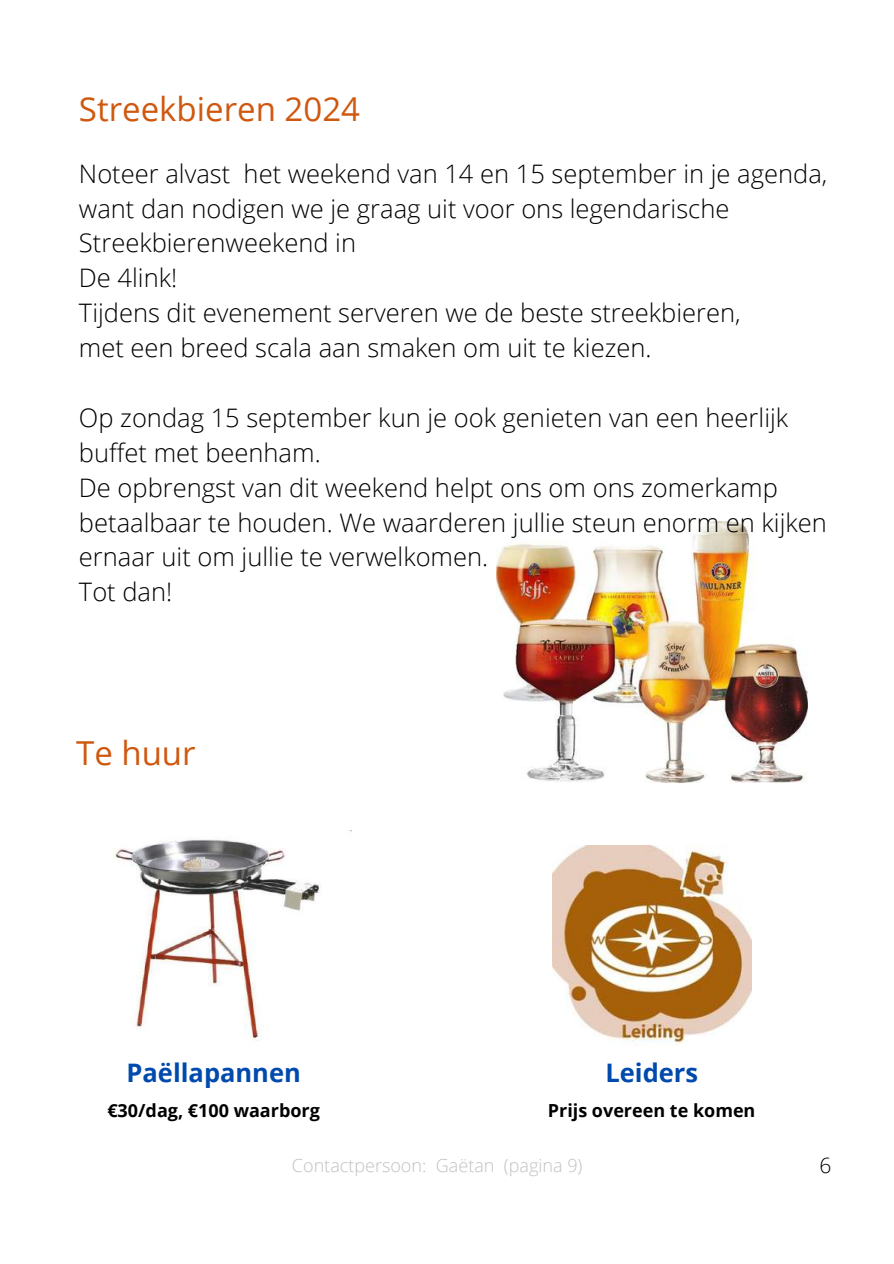
<style>
.page{position:relative;width:894px;height:1264px;background:#fff}
.page>*{position:absolute;margin:0;border:0;box-sizing:border-box;transform-origin:0 0}
.t1{font:33px "Open Sans";color:#cf580f}
.t2{font:300 25.5px/34.8px "Open Sans";color:#000}
.t3{font:700 25.5px "Open Sans";color:#004aad}
.t4{font:300 21px "Open Sans";color:#000}
.t5{font:700 18px "Open Sans";color:#000}
.t6{font:300 18px "Open Sans";color:#c1c1c1}
</style>
<div class="page">
<img style="left:112px;top:830px;width:240px;height:211px">
<img style="left:552px;top:846px;width:199px;height:198px">
<img style="left:496px;top:521px;width:310px;height:261px">
<p class="t1" style="left:79px;top:86px;width:282px">Streekbieren 2024</p>
<p class="t2" style="left:79px;top:155px;width:749px">Noteer alvast het weekend van 14 en 15 september in je agenda, want dan nodigen we je graag uit voor ons legendarische Streekbierenweekend in<br>De 4link!<br>Tijdens dit evenement serveren we de beste streekbieren,<br>met een breed scala aan smaken om uit te kiezen.</p>
<p class="t2" style="left:79px;top:399px;width:749px">Op zondag 15 september kun je ook genieten van een heerlijk buffet met beenham.<br>De opbrengst van dit weekend helpt ons om ons zomerkamp betaalbaar te houden. We waarderen jullie steun enorm en kijken ernaar uit om jullie te verwelkomen.<br>Tot dan!</p>
<p class="t1" style="left:76px;top:729px;width:121px">Te huur</p>
<p class="t3" style="left:126px;top:1054px;width:176px">Paëllapannen</p>
<p class="t5" style="left:107px;top:1097px;width:214px">€30/dag, €100 waarborg</p>
<p class="t6" style="left:292px;top:1153px;width:292px">Contactpersoon: Gaëtan (pagina 9)</p>
<p class="t3" style="left:605px;top:1054px;width:94px">Leiders</p>
<p class="t5" style="left:547px;top:1097px;width:209px">Prijs overeen te komen</p>
<p class="t4" style="left:819px;top:1150px;width:13px">6</p>
</div>
